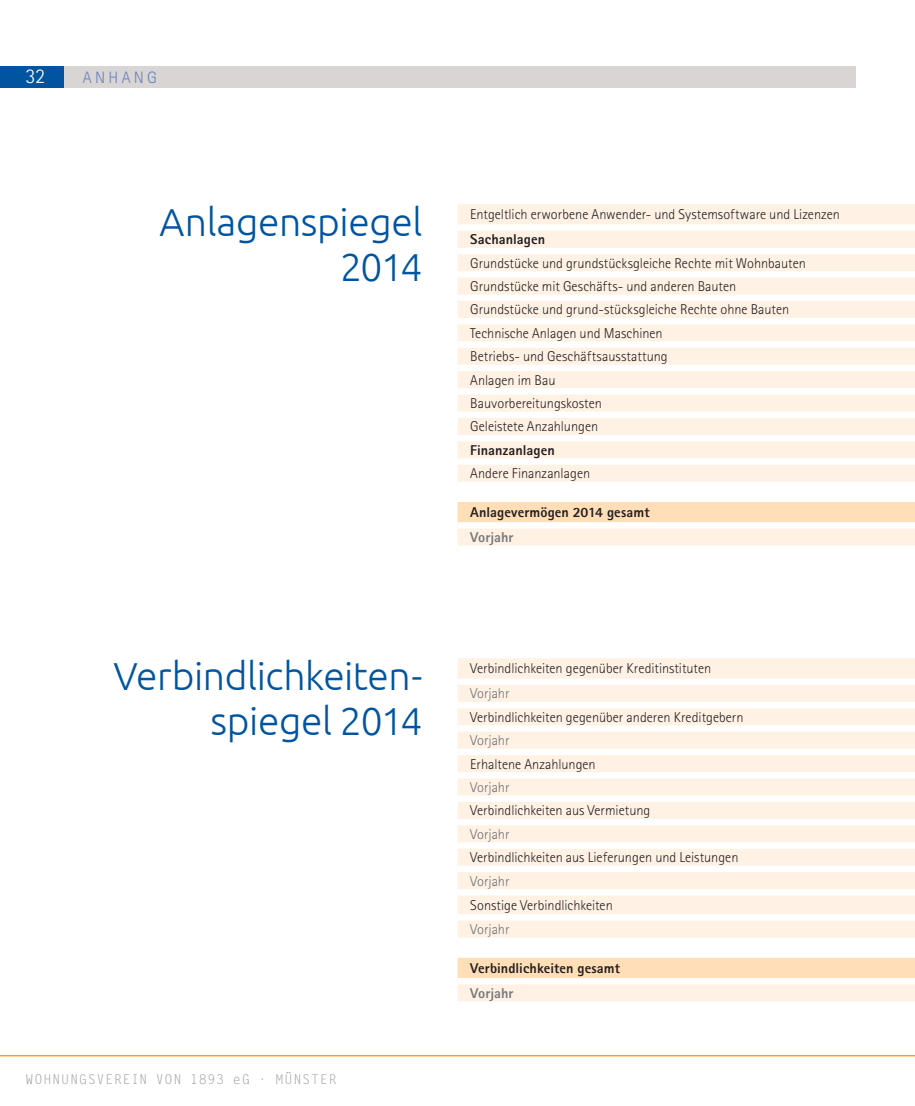
<style>
.page{position:relative;width:915px;height:1106px;background:#fff}
.page>*{position:absolute;margin:0;border:0;box-sizing:border-box;transform-origin:0 0}
.t1{font:300 39px/45px "Ubuntu";letter-spacing:-.01em;color:#0054a0;text-align:right}
.t2{font:300 21px "Rotis Sans Serif";color:#fff}
.t3{font:300 16.5px "Rotis Sans Serif";letter-spacing:.205em;color:#6983bd}
.t4{font:300 14.25px/23.4px "Rotis Sans Serif Std";color:#231f20}
.t5{font:800 14.25px "Rotis Sans Serif Std";letter-spacing:.005em;color:#231f20}
.t6{font:300 14.25px "Rotis Sans Serif Std";letter-spacing:-.005em;color:#6d6e70}
.t7{font:800 14.25px "Rotis Sans Serif Std";letter-spacing:.005em;color:#77787b}
.t8{font:13.5px "Letter Gothic Std";letter-spacing:.05em;color:#9f9b98}
</style>
<div class="page">
<div style="left:64px;top:66px;width:791px;height:21px;background:#d8d5d4"></div>
<div style="left:0;top:66px;width:64px;height:21px;background:#0054a0"></div>
<hr style="left:0;top:1054px;width:914px;height:2px;background:#f99d27">
<svg style="left:457px;top:204px;width:457px;height:341px;background:#fff2e5"></svg>
<div style="left:457px;top:502px;width:457px;height:20px;background:#ffdeb8"></div>
<div style="left:457px;top:224px;width:457px;height:7px;background:#fff"></div>
<div style="left:457px;top:248px;width:457px;height:6px;background:#fff"></div>
<div style="left:457px;top:271px;width:457px;height:6px;background:#fff"></div>
<div style="left:457px;top:294px;width:457px;height:7px;background:#fff"></div>
<div style="left:457px;top:318px;width:457px;height:6px;background:#fff"></div>
<div style="left:457px;top:341px;width:457px;height:7px;background:#fff"></div>
<div style="left:457px;top:365px;width:457px;height:6px;background:#fff"></div>
<div style="left:457px;top:388px;width:457px;height:6px;background:#fff"></div>
<div style="left:457px;top:411px;width:457px;height:7px;background:#fff"></div>
<div style="left:457px;top:435px;width:457px;height:6px;background:#fff"></div>
<div style="left:457px;top:458px;width:457px;height:7px;background:#fff"></div>
<div style="left:457px;top:482px;width:457px;height:6px;background:#fff"></div>
<div style="left:457px;top:522px;width:457px;height:6px;background:#fff"></div>
<svg style="left:457px;top:658px;width:457px;height:343px;background:#fff2e6"></svg>
<div style="left:457px;top:957px;width:457px;height:21px;background:#ffdeb8"></div>
<div style="left:457px;top:678px;width:457px;height:7px;background:#fff"></div>
<div style="left:457px;top:702px;width:457px;height:6px;background:#fff"></div>
<div style="left:457px;top:725px;width:457px;height:6px;background:#fff"></div>
<div style="left:457px;top:748px;width:457px;height:7px;background:#fff"></div>
<div style="left:457px;top:772px;width:457px;height:6px;background:#fff"></div>
<div style="left:457px;top:795px;width:457px;height:7px;background:#fff"></div>
<div style="left:457px;top:819px;width:457px;height:6px;background:#fff"></div>
<div style="left:457px;top:842px;width:457px;height:6px;background:#fff"></div>
<div style="left:457px;top:865px;width:457px;height:7px;background:#fff"></div>
<div style="left:457px;top:889px;width:457px;height:6px;background:#fff"></div>
<div style="left:457px;top:914px;width:457px;height:6px;background:#fff"></div>
<div style="left:457px;top:937px;width:457px;height:7px;background:#fff"></div>
<div style="left:457px;top:978px;width:457px;height:6px;background:#fff"></div>
<h2 class="t2" style="left:26px;top:69px;width:21px">32</h2>
<p class="t3" style="left:83px;top:72px;width:76px">ANHANG</p>
<h1 class="t1" style="left:159px;top:199px;width:264px">Anlagenspiegel<br>2014</h1>
<h1 class="t1" style="left:113px;top:653px;width:310px">Verbindlichkeiten&shy;spiegel 2014</h1>
<p class="t8" style="left:26px;top:1072px;width:312px">WOHNUNGSVEREIN VON 1893 eG · MÜNSTER</p>
<p class="t4" style="left:470px;top:204px;width:371px">Entgeltlich erworbene Anwender- und Systemsoftware und Lizenzen</p>
<p class="t5" style="left:470px;top:234px;width:76px">Sachanlagen</p>
<p class="t4" style="left:470px;top:252px;width:337px">Grundstücke und grundstücksgleiche Rechte mit Wohnbauten Grundstücke mit Geschäfts- und anderen Bauten Grundstücke und grund-stücksgleiche Rechte ohne Bauten Technische Anlagen und Maschinen<br>Betriebs- und Geschäftsausstattung<br>Anlagen im Bau<br>Bauvorbereitungskosten<br>Geleistete Anzahlungen</p>
<p class="t5" style="left:470px;top:444px;width:86px">Finanzanlagen</p>
<p class="t4" style="left:470px;top:463px;width:121px">Andere Finanzanlagen</p>
<p class="t5" style="left:470px;top:507px;width:181px">Anlagevermögen 2014 gesamt</p>
<p class="t7" style="left:470px;top:532px;width:45px">Vorjahr</p>
<p class="t4" style="left:470px;top:658px;width:242px">Verbindlichkeiten gegenüber Kreditinstituten</p>
<p class="t6" style="left:470px;top:688px;width:41px">Vorjahr</p>
<p class="t4" style="left:470px;top:706px;width:275px">Verbindlichkeiten gegenüber anderen Kreditgebern</p>
<p class="t6" style="left:470px;top:735px;width:41px">Vorjahr</p>
<p class="t4" style="left:470px;top:753px;width:127px">Erhaltene Anzahlungen</p>
<p class="t6" style="left:470px;top:781px;width:41px">Vorjahr</p>
<p class="t4" style="left:470px;top:800px;width:182px">Verbindlichkeiten aus Vermietung</p>
<p class="t6" style="left:470px;top:828px;width:41px">Vorjahr</p>
<p class="t4" style="left:470px;top:847px;width:269px">Verbindlichkeiten aus Lieferungen und Leistungen</p>
<p class="t6" style="left:470px;top:875px;width:41px">Vorjahr</p>
<p class="t4" style="left:470px;top:894px;width:144px">Sonstige Verbindlichkeiten</p>
<p class="t6" style="left:470px;top:923px;width:41px">Vorjahr</p>
<p class="t5" style="left:470px;top:962px;width:151px">Verbindlichkeiten gesamt</p>
<p class="t7" style="left:470px;top:987px;width:45px">Vorjahr</p>
</div>
